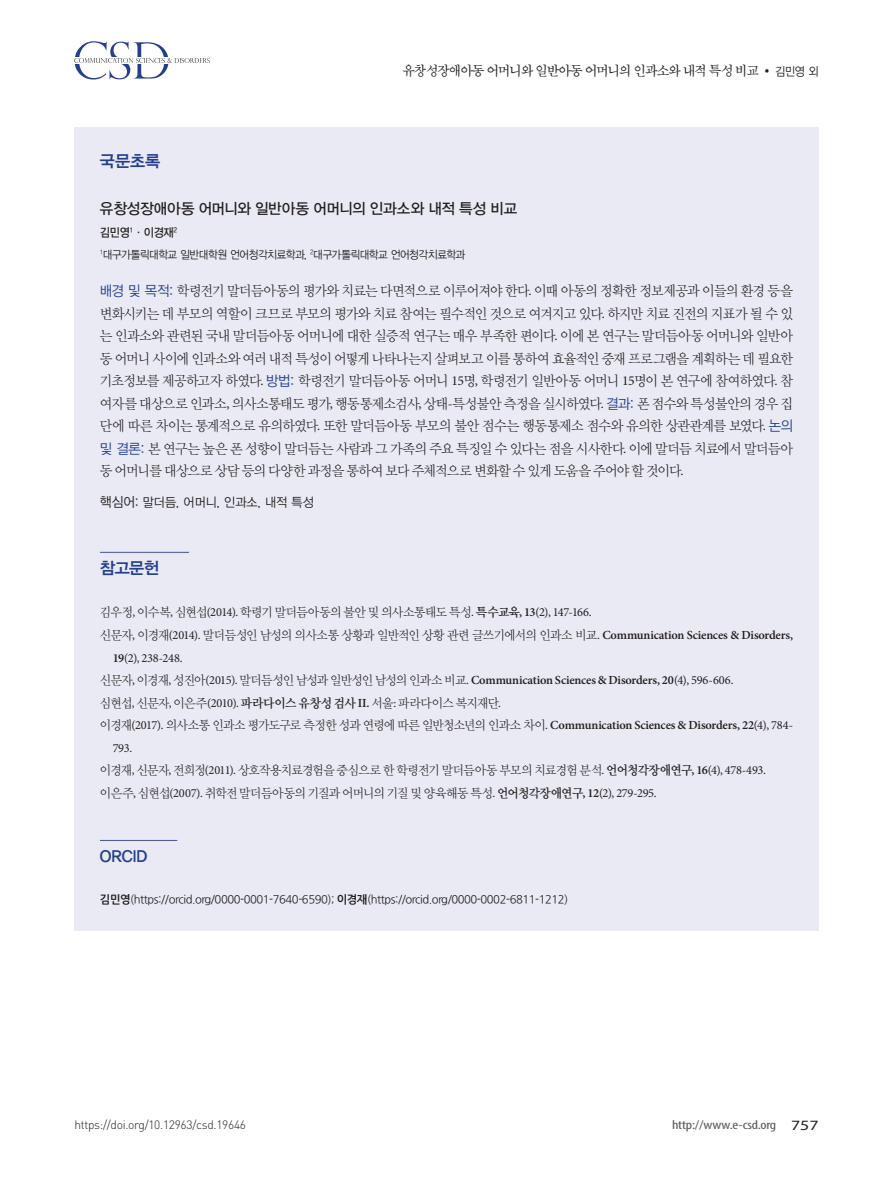
<style>
.page{position:relative;width:893px;height:1191px;background:#fff}
.page>*{position:absolute;margin:0;border:0;box-sizing:border-box;transform-origin:0 0}
.본문_대제목{font:16.5px "YDIYGO340";letter-spacing:-.005em;color:#253f8e}
.국문초록{font:16.5px "YDIYGO340";color:#253f8e}
.한글초록_제목{font:15px "YDIYGO330";letter-spacing:-.015em;color:#231f20}
.t1{font:14.25px "San Sw M";letter-spacing:-.05em;color:#231f20;scale:.95 1}
.한글초록_본문{font:14.1px/22.5px "YDIY Mj O320";letter-spacing:-.055em;color:#231f20;text-align:justify;scale:.95 1}
.한글초록_참고문헌{font:12.75px "YDIY Mj O320";letter-spacing:-.05em;color:#231f20;scale:.95 1}
.t2{font:condensed 12.75px "Myriad Pro";letter-spacing:-.015em;color:#57585a;scale:1.25 1}
.한글초록_핵심어{font:12.75px "YDVYGO12";color:#231f20;scale:.95 1}
.한글초록_참고문헌-2{font:600 12.3px "Minion Pro";letter-spacing:-.015em;color:#231f20}
.한글초록_참고문헌-3{font:12.3px "Minion Pro";letter-spacing:-.02em;color:#231f20}
.t3{font:300 12px "DIN Pro";letter-spacing:-.025em;color:#231f20}
.한글초록_저자{font:12px "YDIYGO330";letter-spacing:-.025em;color:#231f20;scale:.92 1}
.표본문_한글{font:11.25px "Nanum Gothic OTF";letter-spacing:-.04em;color:#231f20}
.한글초록_소속{font:11.25px "YDIYGO320";letter-spacing:-.04em;color:#231f20;scale:.93 1}
.s1{font-family:"Dotum"}
.s2{font-family:"YDIYGO320";font-size:12px}
.s3{font-family:"YDIYGO320";font-size:14.25px;color:#253f8e}
.s4{font-family:"Minion Pro";font-size:13.65px}
.s5{font-size:13.5px}
.s6{font-family:"Minion Pro";font-size:12.3px}
.s7{font-family:"YDIY Mj O340"}
.s8{font-family:"Minion Pro";font-weight:600;font-size:12.3px}
.s9{font-weight:600}
.s10{font-family:"YDIY Mj O320";font-weight:400;font-size:12.75px}
.s11{font-weight:400}
.s12{font-family:"Nanum Gothic OTF Bold"}
.s13{font-stretch:normal;font-size:14.25px;color:#231f20}
</style>
<div class="page">
<svg style="left:74px;top:41px;width:136px;height:38px"></svg>
<div style="left:74px;top:128px;width:745px;height:803px;background:#e9eaf3"></div>
<hr style="left:100px;top:552px;width:89px;height:1px;background:#4d5a9e">
<hr style="left:100px;top:840px;width:77px;height:1px;background:#4d5a9e">
<p class="t1" style="left:403px;top:64px;width:439px">유창성장애아동 어머니와 일반아동 어머니의 인과소와 내적 특성 비교 <span class="s1">•</span> <span class="s2">김민영 외</span></p>
<p class="국문초록" style="left:100px;top:152px;width:62px">국문초록</p>
<p class="한글초록_제목" style="left:100px;top:200px;width:419px">유창성장애아동 어머니와 일반아동 어머니의 인과소와 내적 특성 비교</p>
<p class="한글초록_저자" style="left:100px;top:226px;width:85px">김민영<sup>1</sup>·이경재<sup>2</sup></p>
<p class="한글초록_소속" style="left:100px;top:249px;width:394px"><sup>1</sup>대구가톨릭대학교 일반대학원 언어청각치료학과, <sup>2</sup>대구가톨릭대학교 언어청각치료학과</p>
<p class="한글초록_본문" style="left:100px;top:280px;width:731px"><span class="s3">배경 및 목적:</span> 학령전기 말더듬아동의 평가와 치료는 다면적으로 이루어져야 한다<span class="s4">.</span> 이때 아동의 정확한 정보제공과 이들의 환경 등을 변화시키는 데 부모의 역할이 크므로 부모의 평가와 치료 참여는 필수적인 것으로 여겨지고 있다<span class="s4">.</span> 하지만 치료 진전의 지표가 될 수 있 는 인과소와 관련된 국내 말더듬아동 어머니에 대한 실증적 연구는 매우 부족한 편이다<span class="s4">.</span> 이에 본 연구는 말더듬아동 어머니와 일반아 동 어머니 사이에 인과소와 여러 내적 특성이 어떻게 나타나는지 살펴보고 이를 통하여 효율적인 중재 프로그램을 계획하는 데 필요한 기초정보를 제공하고자 하였다<span class="s4">.</span> <span class="s3">방법:</span> 학령전기 말더듬아동 어머니 <span class="s4">15</span>명<span class="s4">,</span> 학령전기 일반아동 어머니 <span class="s4">15</span>명이 본 연구에 참여하였다<span class="s4">.</span> 참 여자를 대상으로 인과소<span class="s4">,</span> 의사소통태도 평가<span class="s4">,</span> 행동통제소검사<span class="s4">,</span> 상태<span class="s4">-</span>특성불안 측정을 실시하였다<span class="s4">.</span> <span class="s3">결과:</span> 폰 점수와 특성불안의 경우 집 단에 따른 차이는 통계적으로 유의하였다<span class="s4">.</span> 또한 말더듬아동 부모의 불안 점수는 행동통제소 점수와 유의한 상관관계를 보였다<span class="s4">.</span> <span class="s3">논의 및 결론:</span> 본 연구는 높은 폰 성향이 말더듬는 사람과 그 가족의 주요 특징일 수 있다는 점을 시사한다<span class="s4">.</span> 이에 말더듬 치료에서 말더듬아 동 어머니를 대상으로 상담 등의 다양한 과정을 통하여 보다 주체적으로 변화할 수 있게 도움을 주어야 할 것이다<span class="s4">.</span></p>
<p class="한글초록_핵심어" style="left:100px;top:493px;width:227px"><span class="s5">핵심어:</span> 말더듬, 어머니, 인과소, 내적 특성</p>
<p class="본문_대제목" style="left:100px;top:558px;width:61px">참고문헌</p>
<p class="한글초록_참고문헌" style="left:100px;top:606px;width:519px">김우정<span class="s6">,</span> 이수복<span class="s6">,</span> 심현섭<span class="s6">(2014).</span> 학령기 말더듬아동의 불안 및 의사소통태도 특성<span class="s6">.</span> <span class="s7">특수교육</span><span class="s8">, 13</span><span class="s6">(2), 147-166.</span></p>
<p class="한글초록_참고문헌" style="left:100px;top:629px;width:731px">신문자<span class="s6">,</span> 이경재<span class="s6">(2014).</span> 말더듬성인 남성의 의사소통 상황과 일반적인 상황 관련 글쓰기에서의 인과소 비교<span class="s6">.</span> <span class="s8">Communication Sciences &amp; Disorders,</span></p>
<p class="한글초록_참고문헌-3" style="left:113px;top:649px;width:72px"><span class="s9">19</span>(2), 238-248.</p>
<p class="한글초록_참고문헌-2" style="left:100px;top:671px;width:635px"><span class="s10">신문자</span><span class="s11">,</span> <span class="s10">이경재</span><span class="s11">,</span> <span class="s10">성진아</span><span class="s11">(2015).</span> <span class="s10">말더듬성인 남성과 일반성인 남성의 인과소 비교</span><span class="s11">.</span> Communication Sciences &amp; Disorders, 20<span class="s11">(4), 596-606.</span></p>
<p class="한글초록_참고문헌" style="left:100px;top:696px;width:423px">심현섭<span class="s6">,</span> 신문자<span class="s6">,</span> 이은주<span class="s6">(2010).</span> <span class="s7">파라다이스 유창성 검사</span> <span class="s8">II.</span> 서울<span class="s6">:</span> 파라다이스 복지재단<span class="s6">.</span></p>
<p class="한글초록_참고문헌" style="left:100px;top:719px;width:731px">이경재<span class="s6">(2017).</span> 의사소통 인과소 평가도구로 측정한 성과 연령에 따른 일반청소년의 인과소 차이<span class="s6">.</span> <span class="s8">Communication Sciences &amp; Disorders, 22</span><span class="s6">(4), 784-</span></p>
<p class="한글초록_참고문헌-3" style="left:113px;top:739px;width:21px">793.</p>
<p class="한글초록_참고문헌" style="left:100px;top:764px;width:703px">이경재<span class="s6">,</span> 신문자<span class="s6">,</span> 전희정<span class="s6">(2011).</span> 상호작용치료경험을 중심으로 한 학령전기 말더듬아동 부모의 치료경험 분석<span class="s6">.</span> <span class="s7">언어청각장애연구</span><span class="s8">, 16</span><span class="s6">(4), 478-493.</span></p>
<p class="한글초록_참고문헌" style="left:100px;top:786px;width:588px">이은주<span class="s6">,</span> 심현섭<span class="s6">(2007).</span> 취학전 말더듬아동의 기질과 어머니의 기질 및 양육해동 특성<span class="s6">.</span> <span class="s7">언어청각장애연구</span><span class="s8">, 12</span><span class="s6">(2), 279-295.</span></p>
<p class="본문_대제목" style="left:100px;top:846px;width:49px">ORCID</p>
<p class="표본문_한글" style="left:100px;top:893px;width:470px"><span class="s12">김민영</span>(https://orcid.org/0000-0001-7640-6590); <span class="s12">이경재</span>(https://orcid.org/0000-0002-6811-1212)</p>
<p class="t3" style="left:74px;top:1116px;width:173px">https://doi.org/10.12963/csd.19646</p>
<p class="t2" style="left:672px;top:1117px;width:119px">http://www.e-csd.org <span class="s13">757</span></p>
</div>
